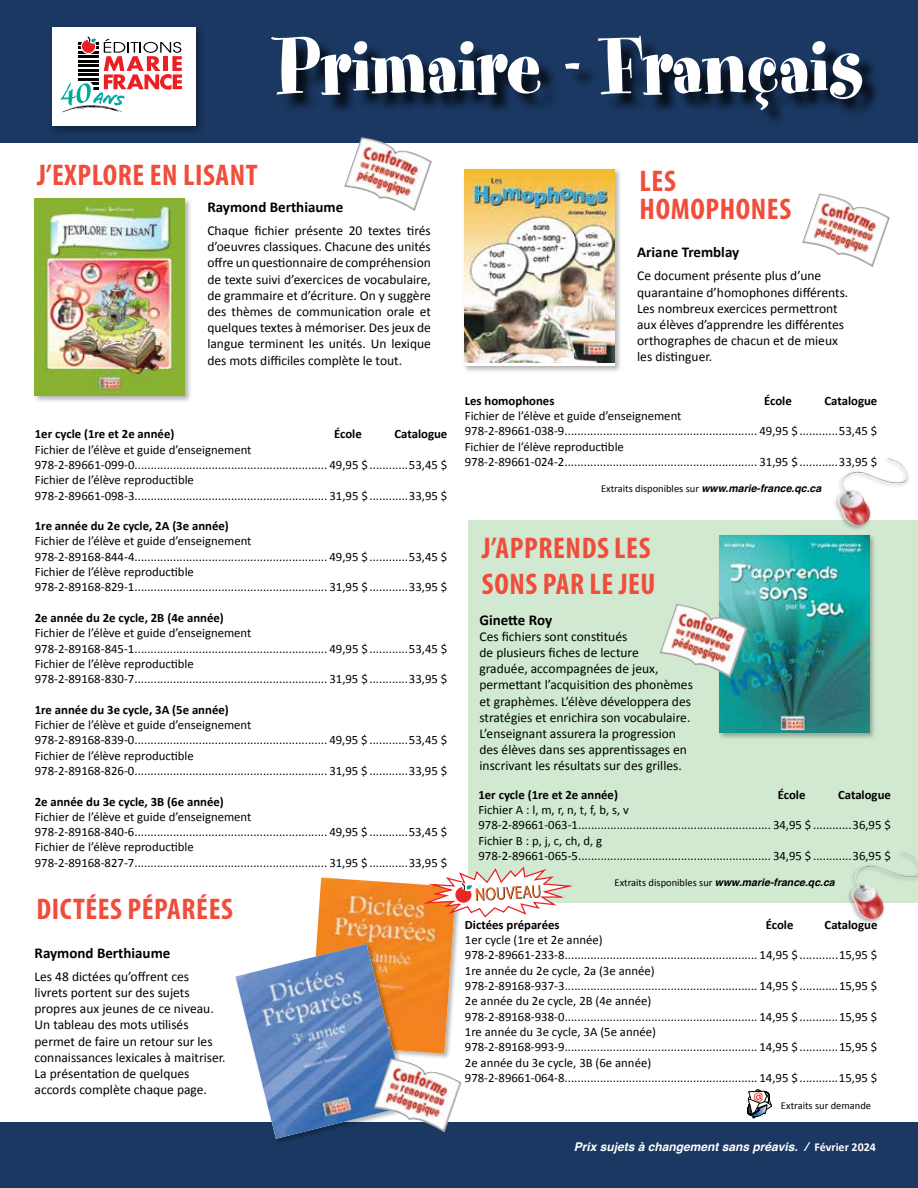
<style>
.page{position:relative;width:918px;height:1188px;background:#fff}
.page>*{position:absolute;margin:0;border:0;box-sizing:border-box;transform-origin:0 0}
.t1{font:90px "Spumoni LP";color:#fff}
.t2{font:700 condensed 30px/28.5px "Myriad Pro";letter-spacing:.02em;color:#f04d3b}
.t3{font:700 15px "Calibri";color:#000}
.t4{font:13.5px/16.2px "Calibri";color:#000}
.t5{font:12.75px/15.3px "Calibri";color:#000}
.t6{font:700 12.75px "Calibri";color:#000}
.t7{font:italic 700 12px "Helvetica";color:#fff}
.t8{font:10.5px "Calibri";color:#000}
.s1{font-family:"Helvetica";font-weight:700;font-style:italic}
.s2{font-family:"Calibri";font-style:normal}
</style>
<div class="page">
<div style="left:469px;top:521px;width:449px;height:382px;background:#d1e9d0"></div>
<div style="left:0;top:0;width:918px;height:143px;background:#1a3862"></div>
<div style="left:0;top:1122px;width:918px;height:66px;background:#1a3862"></div>
<div style="left:33px;top:197px;width:159px;height:206px;background:#000;opacity:.3"></div>
<img style="left:35px;top:199px;width:150px;height:197px">
<div style="left:463px;top:167px;width:159px;height:207px;background:#000;opacity:.3"></div>
<img style="left:464px;top:169px;width:151px;height:194px">
<div style="left:234px;top:943px;width:179px;height:202px;background:#1a3862"></div>
<img style="left:802px;top:193px;width:88px;height:74px">
<img style="left:344px;top:137px;width:88px;height:74px">
<div style="left:833px;top:456px;width:77px;height:75px;background:#000;opacity:.3"></div>
<img style="left:837px;top:458px;width:72px;height:68px">
<div style="left:717px;top:534px;width:160px;height:206px;background:#000;opacity:.3"></div>
<img style="left:719px;top:535px;width:150px;height:197px">
<img style="left:660px;top:604px;width:87px;height:74px">
<div style="left:846px;top:850px;width:72px;height:75px;background:#000;opacity:.3"></div>
<img style="left:850px;top:852px;width:68px;height:68px">
<div style="left:274px;top:39px;width:607px;height:89px;background:#000;opacity:.75"></div>
<div style="left:49px;top:24px;width:157px;height:112px;background:#000;opacity:.37"></div>
<div style="left:52px;top:27px;width:143px;height:98px;background:#fff"></div>
<svg style="left:60px;top:36px;width:122px;height:77px"></svg>
<svg style="left:235px;top:865px;width:338px;height:274px"></svg>
<img style="left:374px;top:1058px;width:88px;height:74px">
<svg style="left:747px;top:1090px;width:25px;height:28px"></svg>
<h1 class="t1" style="left:277px;top:21px;width:589px">Primaire - Français</h1>
<h2 class="t2" style="left:37px;top:160px;width:222px">J’EXPLORE EN LISANT</h2>
<h2 class="t2" style="left:640px;top:166px;width:153px">LES<br>HOMOPHONES</h2>
<p class="t3" style="left:207px;top:198px;width:137px">Raymond Berthiaume</p>
<p class="t4" style="left:207px;top:223px;width:225px;text-align:justify">Chaque fichier présente 20 textes tirés d’oeuvres classiques. Chacune des unités offre un questionnaire de compréhension de texte suivi d’exercices de vocabulaire, de grammaire et d’écriture. On y suggère des thèmes de communication orale et quelques textes à mémoriser. Des jeux de langue terminent les unités. Un lexique des mots difficiles complète le tout.</p>
<p class="t3" style="left:637px;top:243px;width:104px">Ariane Tremblay</p>
<p class="t4" style="left:637px;top:268px;width:213px">Ce document présente plus d’une quarantaine d’homophones différents.<br>Les nombreux exercices permettront aux élèves d’apprendre les différentes orthographes de chacun et de mieux les distinguer.</p>
<p class="t6" style="left:35px;top:426px;width:141px">1er cycle (1re et 2e année)</p>
<p class="t6" style="left:334px;top:426px;width:29px">École</p>
<p class="t6" style="left:395px;top:426px;width:54px">Catalogue</p>
<p class="t5" style="left:35px;top:442px;width:414px">Fichier de l’élève et guide d’enseignement 978-2-89661-099-0............................................................ 49,95 $ ............53,45 $ Fichier de l’élève reproductible 978-2-89661-098-3............................................................ 31,95 $ ............33,95 $</p>
<p class="t6" style="left:35px;top:518px;width:196px">1re année du 2e cycle, 2A (3e année)</p>
<p class="t5" style="left:35px;top:534px;width:414px">Fichier de l’élève et guide d’enseignement 978-2-89168-844-4............................................................ 49,95 $ ............53,45 $ Fichier de l’élève reproductible 978-2-89168-829-1............................................................ 31,95 $ ............33,95 $</p>
<p class="t6" style="left:35px;top:610px;width:191px">2e année du 2e cycle, 2B (4e année)</p>
<p class="t5" style="left:35px;top:625px;width:414px">Fichier de l’élève et guide d’enseignement 978-2-89168-845-1............................................................ 49,95 $ ............53,45 $ Fichier de l’élève reproductible 978-2-89168-830-7............................................................ 31,95 $ ............33,95 $</p>
<p class="t6" style="left:35px;top:701px;width:196px">1re année du 3e cycle, 3A (5e année)</p>
<p class="t5" style="left:35px;top:717px;width:414px">Fichier de l’élève et guide d’enseignement 978-2-89168-839-0............................................................ 49,95 $ ............53,45 $ Fichier de l’élève reproductible 978-2-89168-826-0............................................................ 31,95 $ ............33,95 $</p>
<p class="t6" style="left:35px;top:793px;width:191px">2e année du 3e cycle, 3B (6e année)</p>
<p class="t5" style="left:35px;top:809px;width:414px">Fichier de l’élève et guide d’enseignement 978-2-89168-840-6............................................................ 49,95 $ ............53,45 $ Fichier de l’élève reproductible 978-2-89168-827-7............................................................ 31,95 $ ............33,95 $</p>
<h2 class="t2" style="left:36px;top:894px;width:198px">DICTÉES PÉPARÉES</h2>
<p class="t3" style="left:35px;top:943px;width:137px">Raymond Berthiaume</p>
<p class="t4" style="left:35px;top:968px;width:193px">Les 48 dictées qu’offrent ces livrets portent sur des sujets propres aux jeunes de ce niveau.<br>Un tableau des mots utilisés permet de faire un retour sur les connaissances lexicales à maitriser.<br>La présentation de quelques accords complète chaque page.</p>
<p class="t6" style="left:465px;top:392px;width:91px">Les homophones</p>
<p class="t6" style="left:764px;top:392px;width:29px">École</p>
<p class="t6" style="left:825px;top:392px;width:54px">Catalogue</p>
<p class="t5" style="left:465px;top:408px;width:414px">Fichier de l’élève et guide d’enseignement 978-2-89661-038-9............................................................ 49,95 $ ............53,45 $ Fichier de l’élève reproductible 978-2-89661-024-2............................................................ 31,95 $ ............33,95 $</p>
<p class="t8" style="left:601px;top:482px;width:222px">Extraits disponibles sur <span class="s1">www.marie-france.qc.ca</span></p>
<h2 class="t2" style="left:482px;top:530px;width:175px;line-height:36px">J’APPRENDS LES<br>SONS PAR LE JEU</h2>
<p class="t3" style="left:480px;top:610px;width:74px">Ginette Roy</p>
<p class="t4" style="left:480px;top:628px;width:215px">Ces fichiers sont constitués<br>de plusieurs fiches de lecture<br>graduée, accompagnées de jeux, permettant l’acquisition des phonèmes et graphèmes. L’élève développera des stratégies et enrichira son vocabulaire.<br>L’enseignant assurera la progression des élèves dans ses apprentissages en inscrivant les résultats sur des grilles.</p>
<p class="t6" style="left:478px;top:786px;width:141px">1er cycle (1re et 2e année)</p>
<p class="t6" style="left:778px;top:786px;width:29px">École</p>
<p class="t6" style="left:838px;top:786px;width:54px">Catalogue</p>
<p class="t5" style="left:478px;top:802px;width:414px">Fichier A : l, m, r, n, t, f, b, s, v 978-2-89661-063-1............................................................ 34,95 $ ............36,95 $ Fichier B : p, j, c, ch, d, g 978-2-89661-065-5............................................................ 34,95 $ ............36,95 $</p>
<p class="t8" style="left:615px;top:875px;width:222px">Extraits disponibles sur <span class="s1">www.marie-france.qc.ca</span></p>
<p class="t6" style="left:465px;top:917px;width:96px">Dictées préparées</p>
<p class="t6" style="left:766px;top:917px;width:29px">École</p>
<p class="t6" style="left:825px;top:917px;width:54px">Catalogue</p>
<p class="t5" style="left:465px;top:932px;width:414px">1er cycle (1re et 2e année)<br>978-2-89661-233-8............................................................ 14,95 $ ............15,95 $ 1re année du 2e cycle, 2a (3e année)<br>978-2-89168-937-3............................................................ 14,95 $ ............15,95 $ 2e année du 2e cycle, 2B (4e année)<br>978-2-89168-938-0............................................................ 14,95 $ ............15,95 $ 1re année du 3e cycle, 3A (5e année)<br>978-2-89168-993-9............................................................ 14,95 $ ............15,95 $ 2e année du 3e cycle, 3B (6e année)<br>978-2-89661-064-8............................................................ 14,95 $ ............15,95 $</p>
<p class="t8" style="left:781px;top:1099px;width:92px">Extraits sur demande</p>
<p class="t7" style="left:574px;top:1140px;width:304px">Prix sujets à changement sans préavis. / <span class="s2">Février 2024</span></p>
</div>
